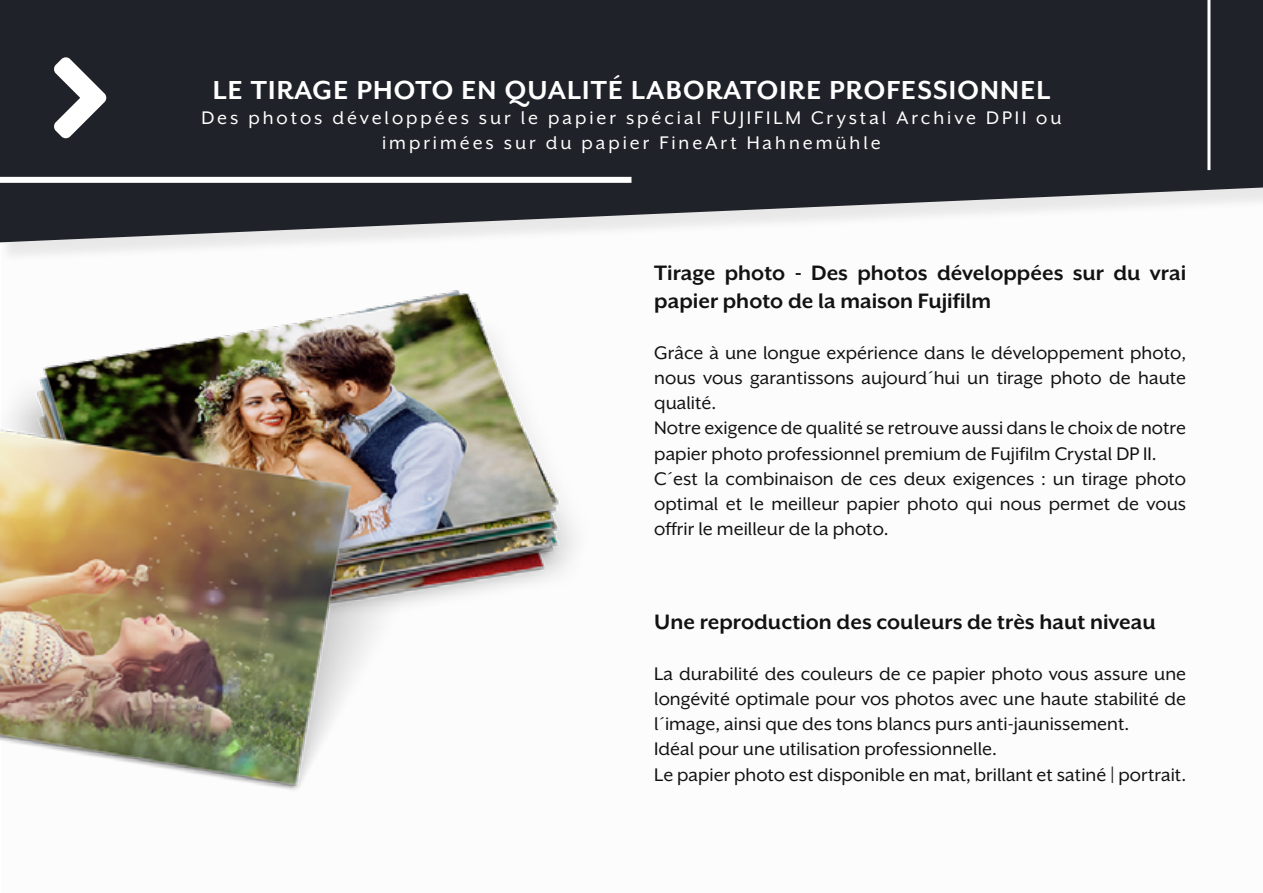
<style>
.page{position:relative;width:1263px;height:893px;background:#fff}
.page>*{position:absolute;margin:0;border:0;box-sizing:border-box;transform-origin:0 0}
.t1{font:700 30px "Mr Eaves XL San OT";letter-spacing:.04em;color:#fff}
.t2{font:700 24px/28.8px "Mr Eaves XL San OT";color:#121212}
.t3{font:21px/25.2px "Mr Eaves XL San OT";color:#121212}
.t4{font:21px/25.2px "Mr Eaves XL San OT";letter-spacing:.14em;color:#fff;text-align:center}
</style>
<div class="page">
<div style="left:0;top:0;width:1262px;height:226px;background:#202229"></div>
<img style="left:0;top:169px;width:712px;height:622px">
<svg style="left:54px;top:57px;width:52px;height:81px"></svg>
<hr style="left:1207px;top:0;width:3px;height:170px;background:#fff">
<div style="left:0;top:177px;width:631px;height:6px;background:#fff"></div>
<svg style="left:1262px;top:0;width:1px;height:202px"></svg>
<h1 class="t1" style="left:213px;top:73px;width:839px">LE TIRAGE PHOTO EN QUALITÉ LABORATOIRE PROFESSIONNEL</h1>
<p class="t4" style="left:201px;top:105px;width:862px">Des photos développées sur le papier spécial FUJIFILM Crystal Archive DPII ou imprimées sur du papier FineArt Hahnemühle</p>
<p class="t2" style="left:654px;top:258px;width:533px">Tirage photo - Des photos développées sur du vrai papier photo de la maison Fujifilm</p>
<p class="t3" style="left:654px;top:340px;width:533px">Grâce à une longue expérience dans le développement photo, nous vous garantissons aujourd´hui un tirage photo de haute qualité.<br>Notre exigence de qualité se retrouve aussi dans le choix de notre papier photo professionnel premium de Fujifilm Crystal DP II.<br>C´est la combinaison de ces deux exigences : un tirage photo optimal et le meilleur papier photo qui nous permet de vous offrir le meilleur de la photo.</p>
<p class="t2" style="left:654px;top:608px;width:503px">Une reproduction des couleurs de très haut niveau</p>
<p class="t3" style="left:654px;top:661px;width:533px">La durabilité des couleurs de ce papier photo vous assure une longévité optimale pour vos photos avec une haute stabilité de l´image, ainsi que des tons blancs purs anti-jaunissement.<br>Idéal pour une utilisation professionnelle.<br>Le papier photo est disponible en mat, brillant et satiné | portrait.</p>
</div>
